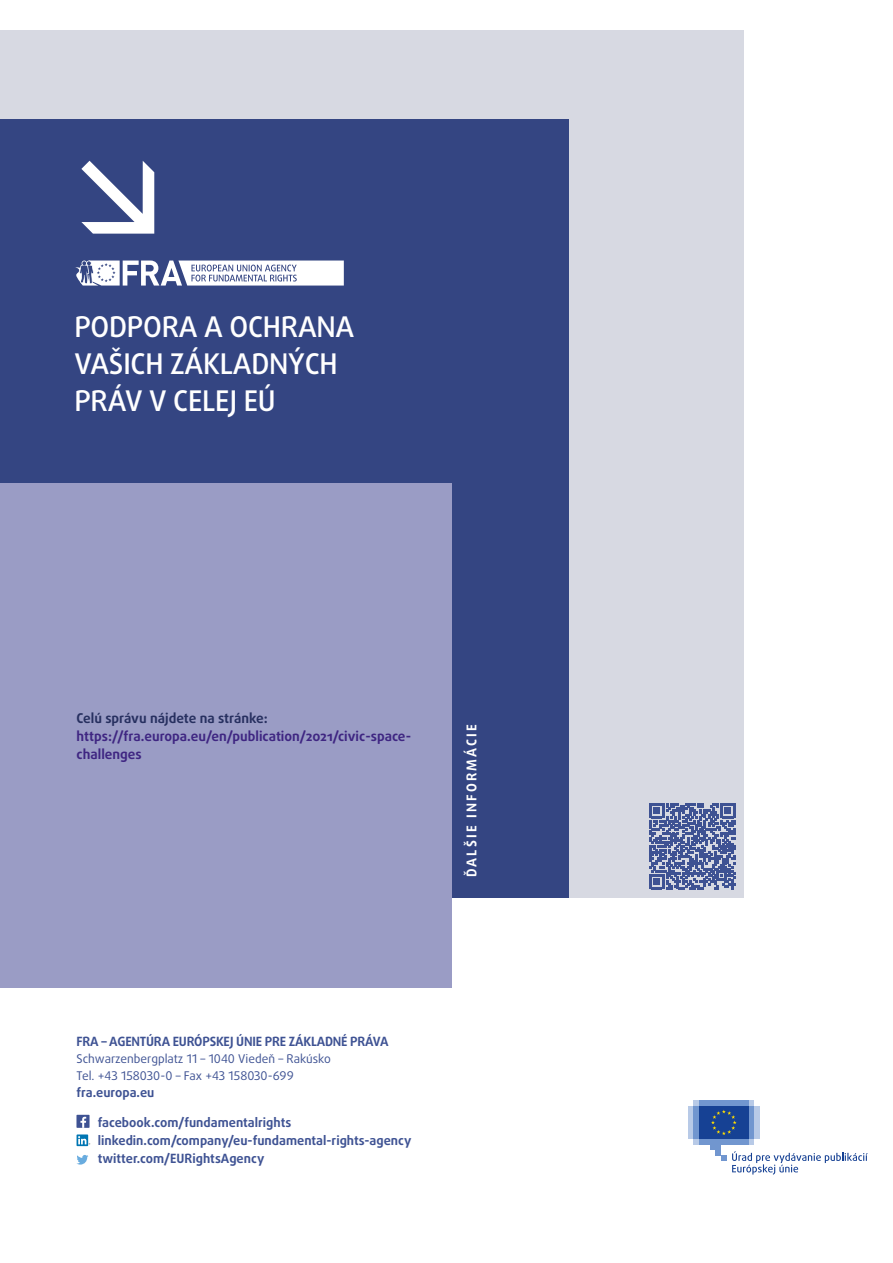
<style>
.page{position:relative;width:893px;height:1263px;background:#fff}
.page>*{position:absolute;margin:0;border:0;box-sizing:border-box;transform-origin:0 0}
.doc_title_end{font:500 28.5px/37px "Daxline Pro";letter-spacing:-.01em;color:#fff}
.end_body{font:700 13.5px/18px "Daxline Pro";color:#3f2682}
.end_title_2_break{font:700 13.5px "Daxline Pro";color:#273060}
.end_title_1{font:700 13.5px "Daxline Pro";letter-spacing:.16em;color:#fff}
.end_address_4{font:700 12.75px "Daxline Pro";color:#3e5293}
.end_address_1{font:700 12.75px "Daxline Pro";letter-spacing:-.015em;color:#3e5293}
.end_address_3{font:700 12.75px "Daxline Pro";color:#3e5293}
.end_address_2{font:12px "Daxline Pro";color:#3e5293}
</style>
<div class="page">
<div style="left:0;top:30px;width:743px;height:868px;background:#d7d9e2"></div>
<div style="left:0;top:119px;width:569px;height:779px;background:#344582"></div>
<svg style="left:81px;top:161px;width:73px;height:73px"></svg>
<svg style="left:75px;top:260px;width:269px;height:26px;background:#c5cadb"></svg>
<svg style="left:649px;top:803px;width:86px;height:86px"></svg>
<svg style="left:694px;top:1139px;width:60px;height:5px"></svg>
<svg style="left:694px;top:1100px;width:60px;height:6px"></svg>
<div style="left:699px;top:1100px;width:49px;height:6px;background:#7196cf"></div>
<div style="left:699px;top:1139px;width:49px;height:5px;background:#7196cf"></div>
<div style="left:748px;top:1106px;width:6px;height:33px;background:#7196cf"></div>
<div style="left:754px;top:1106px;width:5px;height:33px;background:#b8cae7"></div>
<div style="left:694px;top:1106px;width:5px;height:33px;background:#7196cf"></div>
<div style="left:688px;top:1106px;width:6px;height:33px;background:#b8cae7"></div>
<div style="left:710px;top:1139px;width:11px;height:11px;background:#7196cf"></div>
<div style="left:716px;top:1139px;width:5px;height:16px;background:#7196cf"></div>
<div style="left:699px;top:1106px;width:49px;height:33px;background:#164194"></div>
<svg style="left:711px;top:1110px;width:26px;height:25px"></svg>
<svg style="left:721px;top:1151px;width:147px;height:23px"></svg>
<div style="left:0;top:484px;width:452px;height:504px;background:#9a9cc5"></div>
<div style="left:76px;top:1115px;width:14px;height:13px;background:#3e5293"></div>
<svg style="left:80px;top:1117px;width:6px;height:11px"></svg>
<svg style="left:77px;top:1155px;width:11px;height:9px"></svg>
<svg style="left:77px;top:1134px;width:11px;height:12px"></svg>
<svg style="left:78px;top:1136px;width:12px;height:8px"></svg>
<p class="doc_title_end" style="left:74px;top:308px;width:281px">PODPORA A OCHRANA<br>VAŠICH ZÁKLADNÝCH<br>PRÁV V CELEJ EÚ</p>
<p class="end_title_2_break" style="left:77px;top:709px;width:193px">Celú správu nájdete na stránke:</p>
<p class="end_body" style="left:77px;top:727px;width:336px">https://fra.europa.eu/en/publication/2021/civic-space&shy;challenges</p>
<p class="end_title_1" style="left:463px;top:877px;width:155px;rotate:-90deg">ĎALŠIE INFORMÁCIE</p>
<p class="end_address_1" style="left:77px;top:1033px;width:313px">FRA – AGENTÚRA EURÓPSKEJ ÚNIE PRE ZÁKLADNÉ PRÁVA</p>
<p class="end_address_2" style="left:77px;top:1050px;width:256px">Schwarzenbergplatz 11 – 1040 Viedeň – Rakúsko</p>
<p class="end_address_2" style="left:77px;top:1068px;width:219px">Tel. +43 158030-0 – Fax +43 158030-699</p>
<p class="end_address_3" style="left:77px;top:1084px;width:79px">fra.europa.eu</p>
<p class="end_address_4" style="left:98px;top:1114px;width:195px">facebook.com/fundamentalrights</p>
<p class="end_address_4" style="left:98px;top:1132px;width:315px">linkedin.com/company/eu-fundamental-rights-agency</p>
<p class="end_address_4" style="left:98px;top:1150px;width:168px">twitter.com/EURightsAgency</p>
</div>
